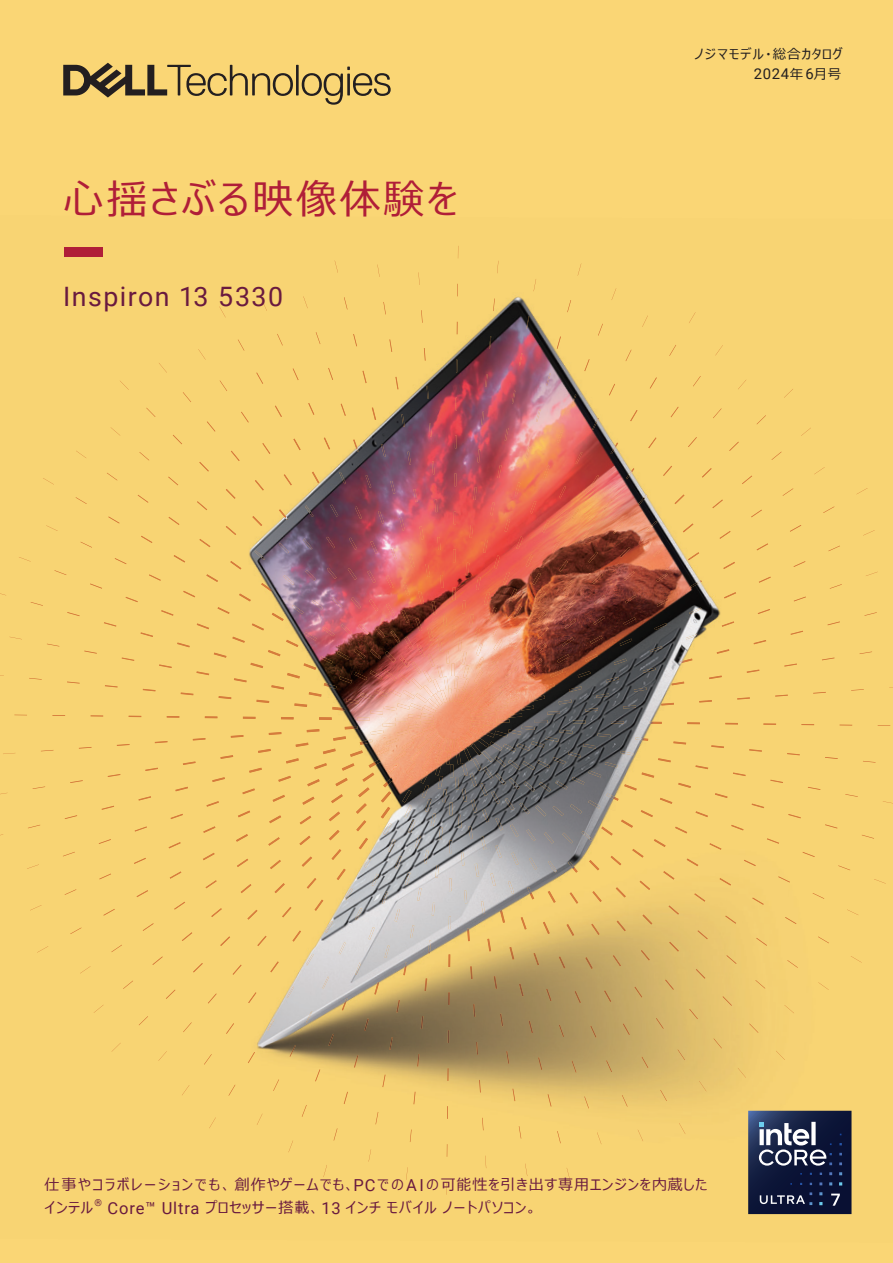
<style>
.page{position:relative;width:893px;height:1263px;background:#fad675}
.page>*{position:absolute;margin:0;border:0;box-sizing:border-box;transform-origin:0 0}
.t1{font:40.5px "Meiryo UI";letter-spacing:.08em;color:#b01e38}
.t2{font:26.7px "Roboto";letter-spacing:.055em;color:#691a3f}
.t3{font:15px/22.8px "Meiryo UI";letter-spacing:.06em;color:#691a3f}
.t4{font:14.85px "Roboto";color:#231f20}
.t5{font:13.5px "Meiryo UI";letter-spacing:.08em;color:#231f20}
.t6{font:9.6px "Roboto";color:#691a3f}
.s1{font-family:"Meiryo UI";font-size:13.5px}
.s2{font-family:"Roboto";font-size:16.5px}
</style>
<div class="page">
<svg style="left:63px;top:63px;width:328px;height:42px"></svg>
<img style="left:0;top:246px;width:893px;height:968px">
<div style="left:65px;top:248px;width:38px;height:9px;background:#b01e38"></div>
<h1 class="t1" style="left:63px;top:171px;width:396px">心揺さぶる映像体験を</h1>
<h2 class="t2" style="left:63px;top:278px;width:221px">Inspiron 13 5330</h2>
<p class="t5" style="left:695px;top:44px;width:150px">ノジマモデル・総合カタログ</p>
<p class="t4" style="left:754px;top:64px;width:89px">2024<span class="s1">年</span>6<span class="s1">月号</span></p>
<p class="t3" style="left:45px;top:1174px;width:664px">仕事やコラボレーションでも、創作やゲームでも、<span class="s2">PC</span>での <span class="s2">AI</span>の可能性を引き出す専用エンジンを内蔵したインテル</p>
<p class="t6" style="left:94px;top:1196px;width:9px">®</p>
<p class="t3" style="left:108px;top:1197px;width:431px"><span class="s2">Core™ Ultra</span> プロセッサー搭載、<span class="s2">13</span> インチモバイルノートパソコン。</p>
</div>
